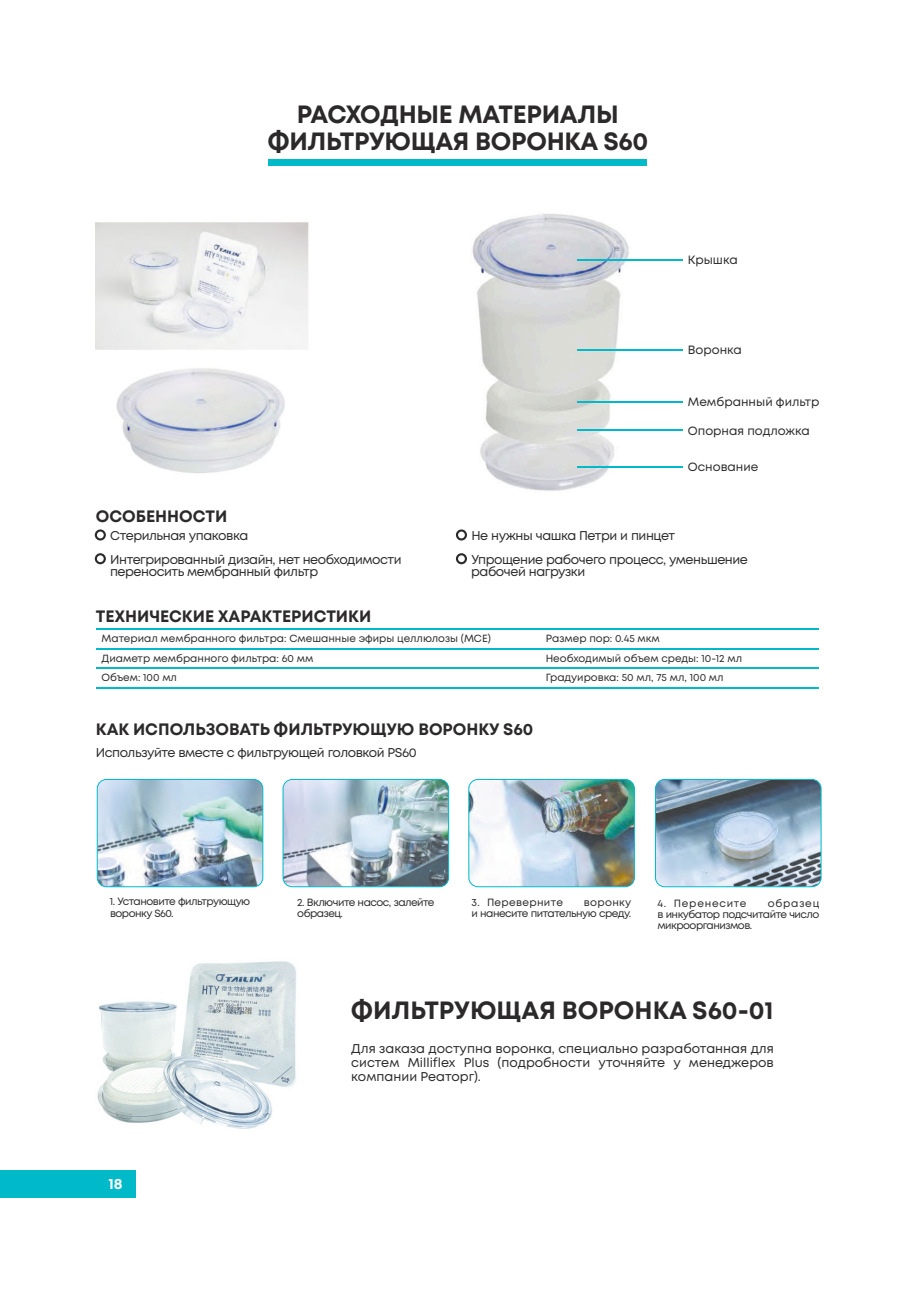
<style>
.page{position:relative;width:919px;height:1289px;background:#fff}
.page>*{position:absolute;margin:0;border:0;box-sizing:border-box;transform-origin:0 0}
.t1{font:700 24.9px/26.4px "Mont";letter-spacing:-.01em;color:#2b292a;text-align:center}
.t2{font:700 16.5px "Mont";color:#2b292a}
.t3{font:700 15px "Mont";color:#fff}
.t4{font:12.75px/23.7px "Mont";letter-spacing:-.035em;color:#2b292a}
.t5{font:12px "Mont";color:#2b292a}
.t6{font:10.5px/11.2px "Mont";letter-spacing:-.05em;color:#2b292a}
.t7{font:10.5px "Mont";letter-spacing:.03em;color:#2b292a}
.t8{font:10.5px "Mont";letter-spacing:.07em;color:#2b292a}
.t9{font:10.35px/19.5px "Mont";color:#2b292a}
</style>
<div class="page">
<img style="left:472px;top:214px;width:211px;height:277px">
<img style="left:95px;top:222px;width:214px;height:128px">
<div style="left:268px;top:159px;width:379px;height:7px;background:#00baca"></div>
<div style="left:95px;top:529px;width:11px;height:11px;border:2px solid #2b292a;border-radius:50%"></div>
<div style="left:95px;top:553px;width:11px;height:11px;border:2px solid #2b292a;border-radius:50%"></div>
<hr style="left:96px;top:628px;width:722px;height:1px;background:#00baca">
<hr style="left:96px;top:648px;width:722px;height:1px;background:#00baca">
<hr style="left:96px;top:667px;width:722px;height:2px;background:#00baca">
<hr style="left:96px;top:687px;width:722px;height:1px;background:#00baca">
<hr style="left:577px;top:259px;width:105px;height:2px;background:#00baca">
<hr style="left:577px;top:349px;width:105px;height:2px;background:#00baca">
<hr style="left:577px;top:401px;width:105px;height:1px;background:#00baca">
<hr style="left:577px;top:429px;width:105px;height:1px;background:#00baca">
<hr style="left:577px;top:466px;width:105px;height:1px;background:#00baca">
<div style="left:456px;top:529px;width:11px;height:11px;border:2px solid #2b292a;border-radius:50%"></div>
<div style="left:456px;top:553px;width:11px;height:11px;border:2px solid #2b292a;border-radius:50%"></div>
<img style="left:97px;top:779px;width:166px;height:107px">
<div style="left:97px;top:779px;width:166px;height:107px;border:1px solid #00baca;border-radius:9px"></div>
<img style="left:283px;top:779px;width:165px;height:107px">
<div style="left:283px;top:779px;width:166px;height:107px;border:1px solid #00baca;border-radius:9px"></div>
<img style="left:469px;top:779px;width:165px;height:107px">
<div style="left:468px;top:779px;width:166px;height:107px;border:1px solid #00baca;border-radius:9px"></div>
<img style="left:655px;top:779px;width:165px;height:107px">
<div style="left:655px;top:779px;width:166px;height:107px;border:1px solid #00baca;border-radius:9px"></div>
<div style="left:0;top:1170px;width:136px;height:27px;background:#00baca"></div>
<img style="left:97px;top:961px;width:199px;height:168px">
<img style="left:116px;top:368px;width:169px;height:105px">
<h1 class="t1" style="left:267px;top:101px;width:382px">РАСХОДНЫЕ МАТЕРИАЛЫ<br>ФИЛЬТРУЮЩАЯ ВОРОНКА S60</h1>
<p class="t5" style="left:687px;top:253px;width:51px">Крышка</p>
<p class="t5" style="left:687px;top:343px;width:56px">Воронка</p>
<p class="t5" style="left:687px;top:395px;width:133px">Мембранный фильтр</p>
<p class="t5" style="left:687px;top:424px;width:124px">Опорная подложка</p>
<p class="t5" style="left:687px;top:460px;width:72px">Основание</p>
<p class="t2" style="left:96px;top:507px;width:133px">ОСОБЕННОСТИ</p>
<p class="t4" style="left:110px;top:523px;width:293px">Стерильная упаковка<br>Интегрированный дизайн, нет необходимости</p>
<p class="t4" style="left:110px;top:559px;width:210px">переносить мембранный фильтр</p>
<p class="t2" style="left:96px;top:607px;width:277px">ТЕХНИЧЕСКИЕ ХАРАКТЕРИСТИКИ</p>
<p class="t4" style="left:471px;top:523px;width:278px">Не нужны чашка Петри и пинцет<br>Упрощение рабочего процесс, уменьшение</p>
<p class="t4" style="left:471px;top:559px;width:115px">рабочей нагрузки</p>
<p class="t9" style="left:101px;top:629px;width:391px">Материал мембранного фильтра: Смешанные эфиры целлюлозы (МСЕ)<br>Диаметр мембранного фильтра: 60 мм<br>Объем: 100 мл</p>
<p class="t9" style="left:545px;top:629px;width:198px">Размер пор: 0.45 мкм<br>Необходимый объем среды: 10-12 мл<br>Градуировка: 50 мл, 75 мл, 100 мл</p>
<p class="t2" style="left:96px;top:720px;width:439px">КАК ИСПОЛЬЗОВАТЬ ФИЛЬТРУЮЩУЮ ВОРОНКУ S60</p>
<p class="t4" style="left:96px;top:740px;width:322px">Используйте вместе с фильтрующей головкой PS60</p>
<p class="t6" style="left:110px;top:896px;width:142px">1. Установите фильтрующую воронку S60.</p>
<p class="t6" style="left:297px;top:897px;width:139px">2. Включите насос, залейте образец.</p>
<p class="t7" style="left:471px;top:896px;width:93px">3. Переверните</p>
<p class="t6" style="left:657px;top:897px;width:163px;text-align:justify;text-indent:110px">образец в инкубатор подсчитайте число микроорганизмов.</p>
<p class="t6" style="left:471px;top:896px;width:161px;text-align:right">воронку<br>и нанесите питательную среду.</p>
<p class="t8" style="left:657px;top:897px;width:91px">4. Перенесите</p>
<p class="t3" style="left:108px;top:1175px;width:16px">18</p>
<h1 class="t1" style="left:350px;top:997px;width:424px">ФИЛЬТРУЮЩАЯ ВОРОНКА S60-01</h1>
<p class="t4" style="left:351px;top:1042px;width:424px;line-height:13.6px;text-align:justify">Для заказа доступна воронка, специально разработанная для систем Milliflex Plus (подробности уточняйте у менеджеров компании Реаторг).</p>
</div>
